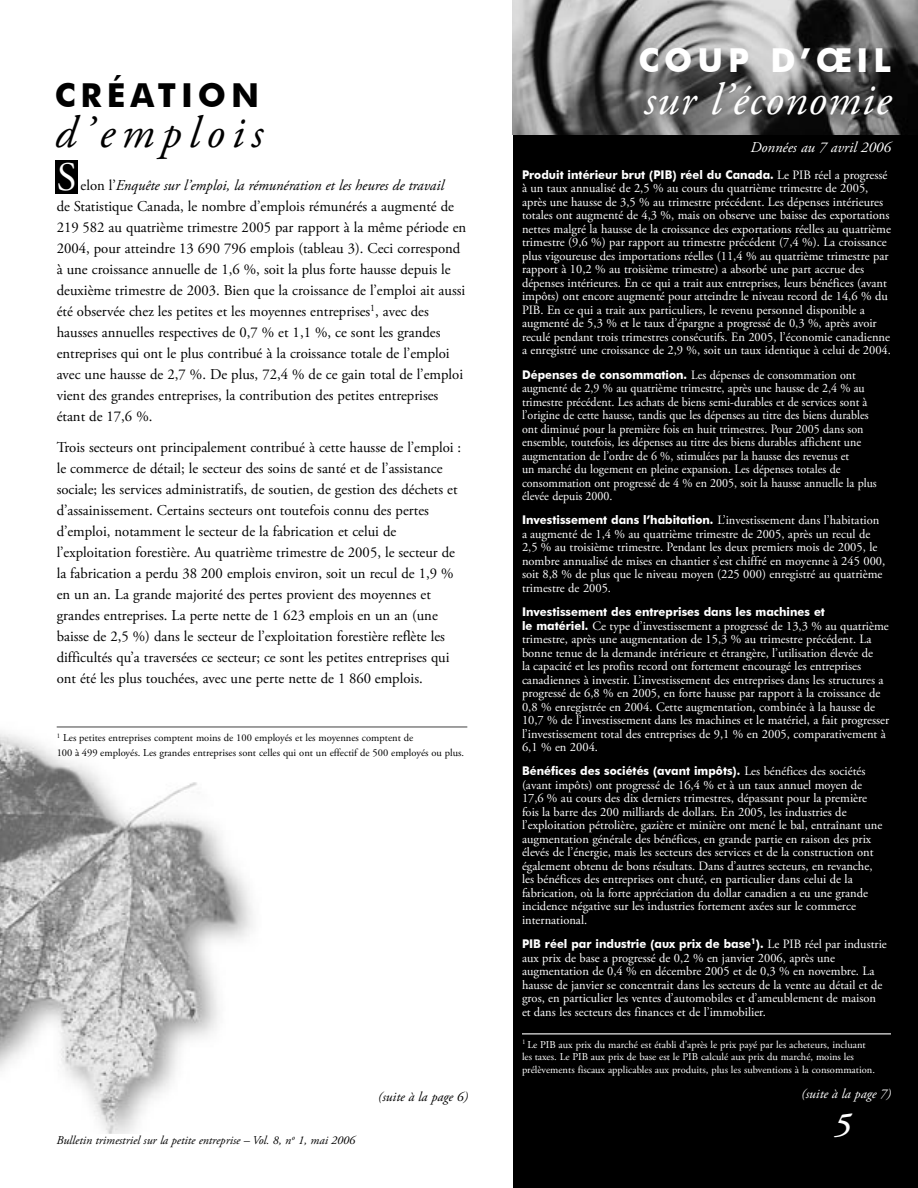
<style>
.page{position:relative;width:918px;height:1188px;background:#fff}
.page>*{position:absolute;margin:0;border:0;box-sizing:border-box;transform-origin:0 0}
.Economic_date{font:italic 45px "Adobe Garamond Pro";letter-spacing:.025em;color:#fff}
.Head7{font:italic 45px "Adobe Garamond Pro";letter-spacing:.155em;color:#000}
.Body{font:40.5px "Adobe Garamond Pro";color:#fff}
.Economic_date-2{font:700 33px "Futura BT";letter-spacing:.15em;color:#fff}
.Head7-2{font:700 33px "Futura BT";letter-spacing:.15em;color:#000}
.t1{font:italic 600 33px "Adobe Garamond Pro";color:#fff}
.Body-2{font:15px/21px "Adobe Garamond Pro";color:#000}
.Economic_date-3{font:italic 15px "Adobe Garamond Pro";color:#fff}
.t2{font:italic 13.5px "Adobe Garamond Pro";color:#fff}
.t3{font:italic 13.5px "Adobe Garamond Pro";color:#000}
.Body-3{font:12.75px/13.5px "Adobe Garamond Pro";color:#fff}
.Body-4{font:12.75px/13.5px "Adobe Garamond Pro";color:#fff;scale:.94 1}
.Body-5{font:700 12px "Futura BT";color:#fff;scale:.95 1}
.t4{font:italic 12px "Adobe Garamond Pro";color:#000}
.Ec__Snapshot_footnote{font:10.5px/12px "Adobe Garamond Pro";color:#fff}
.Footnote_notes{font:10.5px/15px "Adobe Garamond Pro";color:#000}
.s1{font-style:italic}
.s2{font-family:"Adobe Garamond Pro";font-weight:400;font-size:12.75px}
.s3{font-family:"Futura BT";font-weight:700;font-size:12px}
</style>
<div class="page">
<img style="left:0;top:726px;width:253px;height:408px">
<div style="left:513px;top:0;width:405px;height:1188px;background:#000"></div>
<img style="left:513px;top:0;width:405px;height:134px">
<hr style="left:522px;top:1033px;width:369px;height:1px;background:#fff">
<div style="left:55px;top:160px;width:22px;height:34px;background:#000"></div>
<hr style="left:57px;top:726px;width:410px;height:2px;background:#565656">
<p class="Head7-2" style="left:55px;top:75px;width:206px">CRÉATION</p>
<p class="Head7" style="left:55px;top:106px;width:210px">d’emplois</p>
<p class="Body" style="left:57px;top:152px;width:21px">S</p>
<p class="Body-2" style="left:57px;top:175px;width:411px;text-indent:24px">elon l’<span class="s1">Enquête sur l’emploi, la rémunération et les heures de travail<br></span>de Statistique Canada, le nombre d’emplois rémunérés a augmenté de 219 582 au quatrième trimestre 2005 par rapport à la même période en 2004, pour atteindre 13 690 796 emplois (tableau 3). Ceci correspond à une croissance annuelle de 1,6 %, soit la plus forte hausse depuis le deuxième trimestre de 2003. Bien que la croissance de l’emploi ait aussi été observée chez les petites et les moyennes entreprises<sup>1</sup>, avec des hausses annuelles respectives de 0,7 % et 1,1 %, ce sont les grandes entreprises qui ont le plus contribué à la croissance totale de l’emploi avec une hausse de 2,7 %. De plus, 72,4 % de ce gain total de l’emploi vient des grandes entreprises, la contribution des petites entreprises étant de 17,6 %.</p>
<p class="Body-2" style="left:57px;top:438px;width:406px">Trois secteurs ont principalement contribué à cette hausse de l’emploi : le commerce de détail; le secteur des soins de santé et de l’assistance sociale; les services administratifs, de soutien, de gestion des déchets et d’assainissement. Certains secteurs ont toutefois connu des pertes d’emploi, notamment le secteur de la fabrication et celui de l’exploitation forestière. Au quatrième trimestre de 2005, le secteur de la fabrication a perdu 38 200 emplois environ, soit un recul de 1,9 % en un an. La grande majorité des pertes provient des moyennes et grandes entreprises. La perte nette de 1 623 emplois en un an (une baisse de 2,5 %) dans le secteur de l’exploitation forestière reflète les difficultés qu’a traversées ce secteur; ce sont les petites entreprises qui ont été les plus touchées, avec une perte nette de 1 860 emplois.</p>
<p class="Footnote_notes" style="left:57px;top:731px;width:409px"><sup>1</sup> Les petites entreprises comptent moins de 100 employés et les moyennes comptent de<br>100 à 499 employés. Les grandes entreprises sont celles qui ont un effectif de 500 employés ou plus.</p>
<p class="t4" style="left:57px;top:1133px;width:300px">Bulletin trimestriel sur la petite entreprise – Vol. 8, n<sup>o</sup> 1, mai 2006</p>
<p class="t3" style="left:378px;top:1089px;width:91px">(suite à la page 6)</p>
<p class="Economic_date-2" style="left:639px;top:40px;width:254px">COUP D’ŒIL</p>
<p class="Economic_date" style="left:644px;top:73px;width:249px">sur l’économie</p>
<p class="Economic_date-3" style="left:750px;top:138px;width:142px">Données au 7 avril 2006</p>
<p class="Body-5" style="left:522px;top:167px;width:386px">Produit intérieur brut (PIB) réel du Canada. <span class="s2">Le PIB réel a progressé</span></p>
<p class="Body-3" style="left:522px;top:182px;width:371px">à un taux annualisé de 2,5 % au cours du quatrième trimestre de 2005, après une hausse de 3,5 % au trimestre précédent. Les dépenses intérieures totales ont augmenté de 4,3 %, mais on observe une baisse des exportations nettes malgré la hausse de la croissance des exportations réelles au quatrième trimestre (9,6 %) par rapport au trimestre précédent (7,4 %). La croissance plus vigoureuse des importations réelles (11,4 % au quatrième trimestre par rapport à 10,2 % au troisième trimestre) a absorbé une part accrue des dépenses intérieures. En ce qui a trait aux entreprises, leurs bénéfices (avant impôts) ont encore augmenté pour atteindre le niveau record de 14,6 % du PIB. En ce qui a trait aux particuliers, le revenu personnel disponible a augmenté de 5,3 % et le taux d’épargne a progressé de 0,3 %, après avoir reculé pendant trois trimestres consécutifs. En 2005, l’économie canadienne a enregistré une croissance de 2,9 %, soit un taux identique à celui de 2004.</p>
<p class="Body-4" style="left:522px;top:368px;width:379px"><span class="s3">Dépenses de consommation.</span> Les dépenses de consommation ont augmenté de 2,9 % au quatrième trimestre, après une hausse de 2,4 % au trimestre précédent. Les achats de biens semi-durables et de services sont à l’origine de cette hausse, tandis que les dépenses au titre des biens durables ont diminué pour la première fois en huit trimestres. Pour 2005 dans son ensemble, toutefois, les dépenses au titre des biens durables affichent une augmentation de l’ordre de 6 %, stimulées par la hausse des revenus et<br>un marché du logement en pleine expansion. Les dépenses totales de consommation ont progressé de 4 % en 2005, soit la hausse annuelle la plus élevée depuis 2000.</p>
<p class="Body-3" style="left:522px;top:514px;width:365px"><span class="s3">Investissement dans l’habitation.</span> L’investissement dans l’habitation a augmenté de 1,4 % au quatrième trimestre de 2005, après un recul de 2,5 % au troisième trimestre. Pendant les deux premiers mois de 2005, le nombre annualisé de mises en chantier s’est chiffré en moyenne à 245 000, soit 8,8 % de plus que le niveau moyen (225 000) enregistré au quatrième trimestre de 2005.</p>
<p class="Body-5" style="left:522px;top:605px;width:320px">Investissement des entreprises dans les machines et</p>
<p class="Body-3" style="left:522px;top:619px;width:369px"><span class="s3">le matériel.</span> Ce type d’investissement a progressé de 13,3 % au quatrième trimestre, après une augmentation de 15,3 % au trimestre précédent. La bonne tenue de la demande intérieure et étrangère, l’utilisation élevée de<br>la capacité et les profits record ont fortement encouragé les entreprises canadiennes à investir. L’investissement des entreprises dans les structures a progressé de 6,8 % en 2005, en forte hausse par rapport à la croissance de 0,8 % enregistrée en 2004. Cette augmentation, combinée à la hausse de 10,7 % de l’investissement dans les machines et le matériel, a fait progresser l’investissement total des entreprises de 9,1 % en 2005, comparativement à 6,1 % en 2004.</p>
<p class="Body-5" style="left:522px;top:764px;width:363px">Bénéfices des sociétés (avant impôts). <span class="s2">Les bénéfices des sociétés</span></p>
<p class="Body-3" style="left:522px;top:779px;width:362px">(avant impôts) ont progressé de 16,4 % et à un taux annuel moyen de 17,6 % au cours des dix derniers trimestres, dépassant pour la première fois la barre des 200 milliards de dollars. En 2005, les industries de l’exploitation pétrolière, gazière et minière ont mené le bal, entraînant une augmentation générale des bénéfices, en grande partie en raison des prix élevés de l’énergie, mais les secteurs des services et de la construction ont également obtenu de bons résultats. Dans d’autres secteurs, en revanche, les bénéfices des entreprises ont chuté, en particulier dans celui de la fabrication, où la forte appréciation du dollar canadien a eu une grande incidence négative sur les industries fortement axées sur le commerce international.</p>
<p class="Body-5" style="left:522px;top:937px;width:386px">PIB réel par industrie (aux prix de base<sup>1</sup>). <span class="s2">Le PIB réel par industrie</span></p>
<p class="Body-3" style="left:522px;top:951px;width:362px">aux prix de base a progressé de 0,2 % en janvier 2006, après une augmentation de 0,4 % en décembre 2005 et de 0,3 % en novembre. La hausse de janvier se concentrait dans les secteurs de la vente au détail et de gros, en particulier les ventes d’automobiles et d’ameublement de maison et dans les secteurs des finances et de l’immobilier.</p>
<p class="Ec__Snapshot_footnote" style="left:522px;top:1039px;width:345px"><sup>1</sup> Le PIB aux prix du marché est établi d’après le prix payé par les acheteurs, incluant les taxes. Le PIB aux prix de base est le PIB calculé aux prix du marché, moins les</p>
<p class="Ec__Snapshot_footnote" style="left:522px;top:1064px;width:355px">prélèvements fiscaux applicables aux produits, plus les subventions à la consommation.</p>
<p class="t1" style="left:834px;top:1105px;width:18px">5</p>
<p class="t2" style="left:801px;top:1086px;width:91px">(suite à la page 7)</p>
</div>
